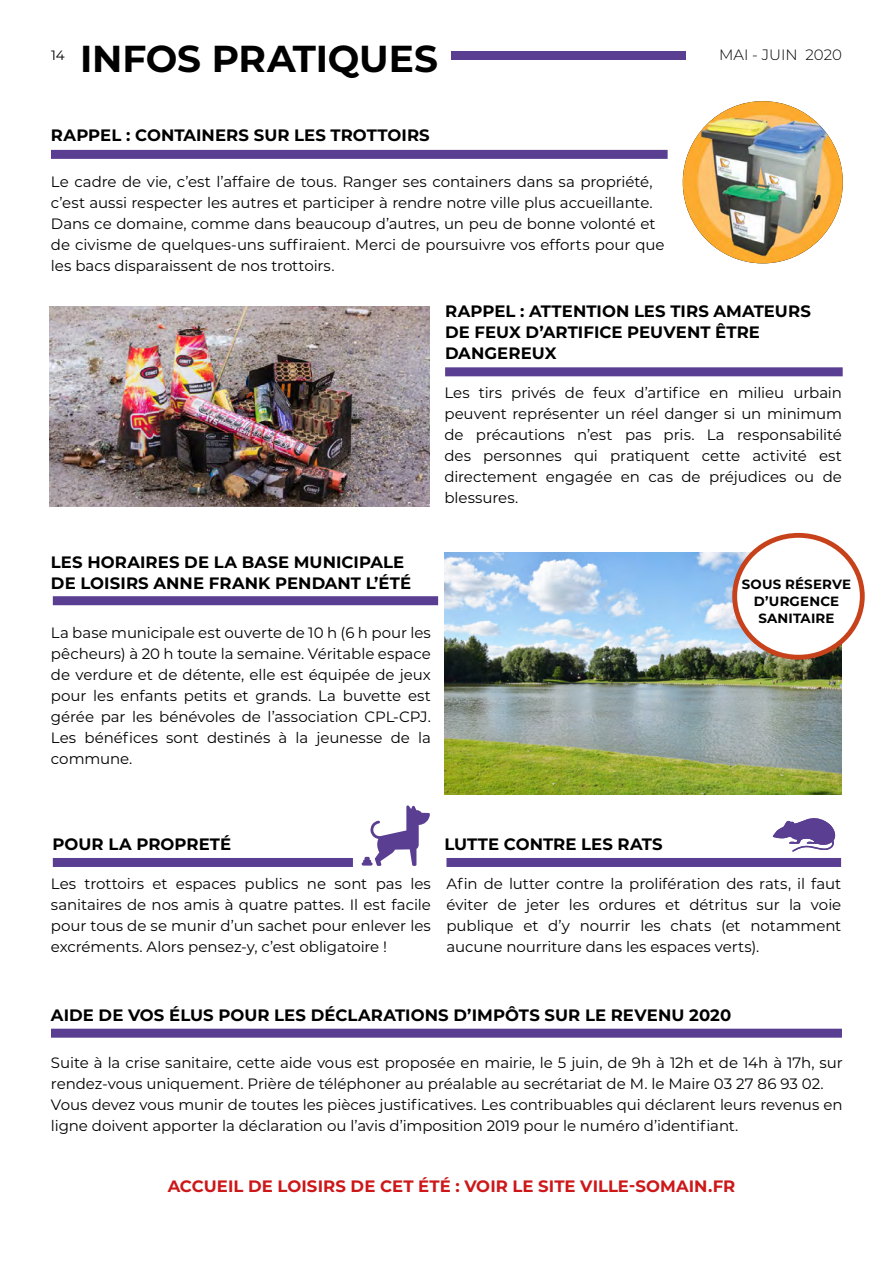
<style>
.page{position:relative;width:893px;height:1263px;background:#fff}
.page>*{position:absolute;margin:0;border:0;box-sizing:border-box;transform-origin:0 0}
.t1{font:700 37.5px "Montserrat";letter-spacing:.01em;color:#000}
.t2{font:700 16.5px/21px "Montserrat";letter-spacing:.01em;color:#000}
.t3{font:700 16.5px/21px "Montserrat";letter-spacing:.03em;color:#000}
.t4{font:700 16.5px "Montserrat";letter-spacing:.01em;color:#cd1719}
.t5{font:700 16.5px "Montserrat";letter-spacing:.07em;color:#000}
.t6{font:15px/21px "Montserrat";letter-spacing:-.005em;color:#000;text-align:justify}
.t7{font:300 15px "Montserrat";color:#000}
.t8{font:13.5px "Montserrat";color:#000}
.t9{font:700 13.35px/17px "Montserrat";letter-spacing:.015em;color:#000;text-align:center}
</style>
<div class="page">
<div style="left:53px;top:858px;width:300px;height:9px;background:#593e91"></div>
<div style="left:446px;top:858px;width:395px;height:9px;background:#593e91"></div>
<svg style="left:362px;top:805px;width:68px;height:61px"></svg>
<div style="left:51px;top:150px;width:617px;height:9px;background:#593e91"></div>
<div style="left:51px;top:1029px;width:791px;height:9px;background:#593e91"></div>
<div style="left:445px;top:367px;width:398px;height:9px;background:#593e91"></div>
<div style="left:53px;top:596px;width:385px;height:9px;background:#593e91"></div>
<img style="left:683px;top:101px;width:160px;height:162px">
<img style="left:444px;top:552px;width:398px;height:242px">
<div style="left:452px;top:51px;width:234px;height:9px;background:#593e91"></div>
<img style="left:50px;top:307px;width:380px;height:199px">
<div style="left:735px;top:535px;width:127px;height:122px;background:#fff;border-radius:50%"></div>
<div style="left:732px;top:533px;width:133px;height:127px;border:5px solid #c7421b;border-radius:50%"></div>
<svg style="left:773px;top:818px;width:62px;height:34px"></svg>
<h1 class="t1" style="left:80px;top:31px;width:359px">INFOS PRATIQUES</h1>
<p class="t8" style="left:51px;top:46px;width:15px">14</p>
<p class="t7" style="left:719px;top:45px;width:124px">MAI - JUIN 2020</p>
<p class="t3" style="left:51px;top:124px;width:380px">RAPPEL : CONTAINERS SUR LES TROTTOIRS</p>
<p class="t6" style="left:51px;top:171px;width:615px;text-align:left">Le cadre de vie, c’est l’affaire de tous. Ranger ses containers dans sa propriété, c’est aussi respecter les autres et participer à rendre notre ville plus accueillante.<br>Dans ce domaine, comme dans beaucoup d’autres, un peu de bonne volonté et de civisme de quelques-uns suffiraient. Merci de poursuivre vos efforts pour que les bacs disparaissent de nos trottoirs.</p>
<p class="t3" style="left:445px;top:300px;width:367px">RAPPEL : ATTENTION LES TIRS AMATEURS<br>DE FEUX D’ARTIFICE PEUVENT ÊTRE<br>DANGEREUX</p>
<p class="t6" style="left:444px;top:382px;width:399px">Les tirs privés de feux d’artifice en milieu urbain peuvent représenter un réel danger si un minimum de précautions n’est pas pris. La responsabilité des personnes qui pratiquent cette activité est directement engagée en cas de préjudices ou de blessures.</p>
<p class="t2" style="left:51px;top:551px;width:362px">LES HORAIRES DE LA BASE MUNICIPALE<br>DE LOISIRS ANNE FRANK PENDANT L’ÉTÉ</p>
<p class="t6" style="left:51px;top:622px;width:381px">La base municipale est ouverte de 10 h (6 h pour les pêcheurs) à 20 h toute la semaine. Véritable espace de verdure et de détente, elle est équipée de jeux pour les enfants petits et grands. La buvette est gérée par les bénévoles de l’association CPL-CPJ.<br>Les bénéfices sont destinés à la jeunesse de la commune.</p>
<p class="t9" style="left:742px;top:575px;width:111px">SOUS RÉSERVE<br>D’URGENCE<br>SANITAIRE</p>
<p class="t3" style="left:53px;top:833px;width:180px">POUR LA PROPRETÉ</p>
<p class="t5" style="left:444px;top:832px;width:220px">LUTTE CONTRE LES RATS</p>
<p class="t6" style="left:51px;top:872px;width:381px">Les trottoirs et espaces publics ne sont pas les sanitaires de nos amis à quatre pattes. Il est facile pour tous de se munir d’un sachet pour enlever les excréments. Alors pensez-y, c’est obligatoire !</p>
<p class="t6" style="left:446px;top:872px;width:396px">Afin de lutter contre la prolifération des rats, il faut éviter de jeter les ordures et détritus sur la voie publique et d’y nourrir les chats (et notamment aucune nourriture dans les espaces verts).</p>
<p class="t2" style="left:51px;top:1004px;width:682px">AIDE DE VOS ÉLUS POUR LES DÉCLARATIONS D’IMPÔTS SUR LE REVENU 2020</p>
<p class="t6" style="left:51px;top:1052px;width:793px;text-align:left">Suite à la crise sanitaire, cette aide vous est proposée en mairie, le 5 juin, de 9h à 12h et de 14h à 17h, sur rendez-vous uniquement. Prière de téléphoner au préalable au secrétariat de M. le Maire 03 27 86 93 02.<br>Vous devez vous munir de toutes les pièces justificatives. Les contribuables qui déclarent leurs revenus en ligne doivent apporter la déclaration ou l’avis d’imposition 2019 pour le numéro d’identifiant.</p>
<p class="t4" style="left:168px;top:1174px;width:569px">ACCUEIL DE LOISIRS DE CET ÉTÉ : VOIR LE SITE VILLE-SOMAIN.FR</p>
</div>
